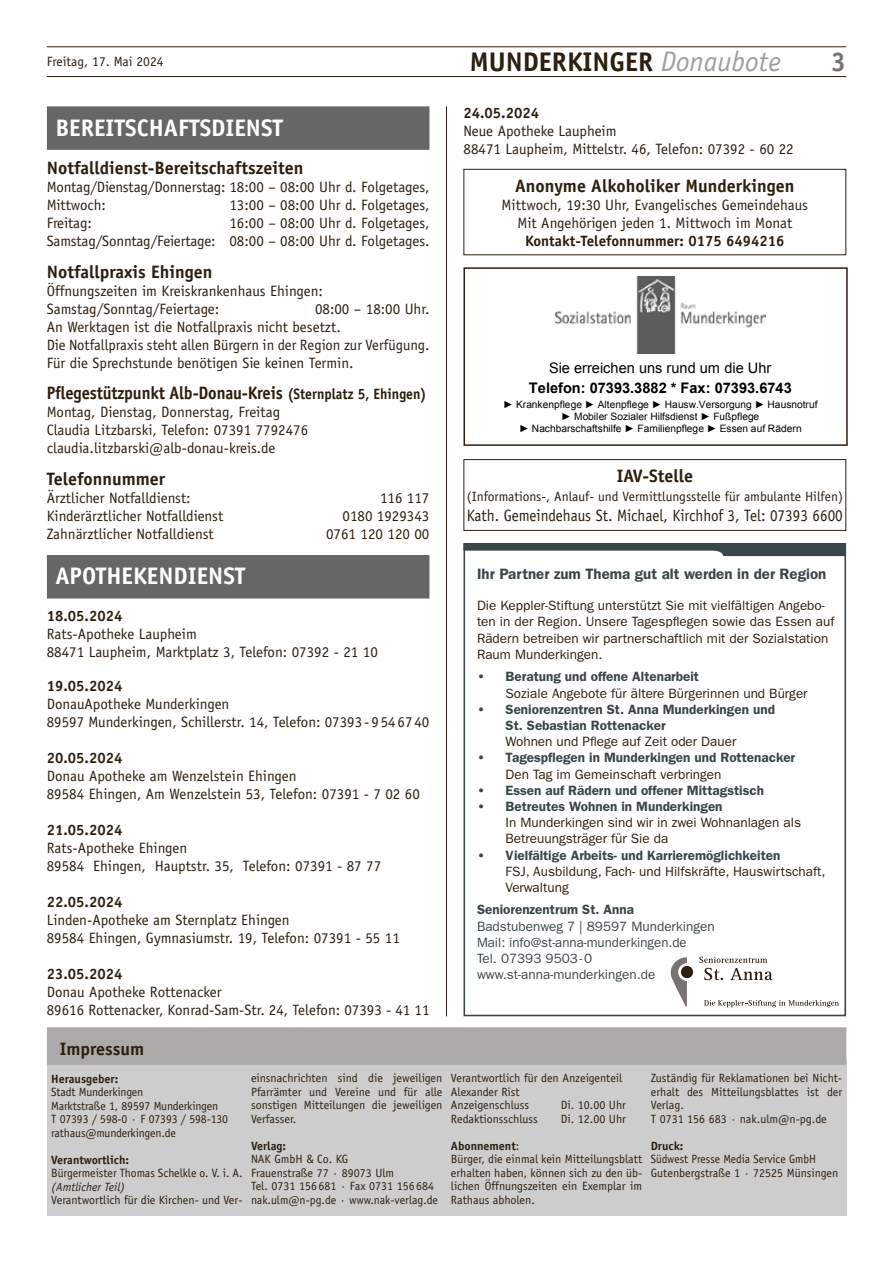
<style>
.page{position:relative;width:893px;height:1263px;background:#fff}
.page>*{position:absolute;margin:0;border:0;box-sizing:border-box;transform-origin:0 0}
.t1{font:700 27px "Officina Sans";color:#2d1f0f}
.t2{font:700 27px "Officina Sans";color:#787370}
.t3{font:700 24px "Officina Sans";color:#fff}
.t4{font:700 18px "Officina Sans";color:#2d1f0f}
.t5{font:700 18px "Officina Sans";color:#2d1f0f;scale:.92 1}
.t6{font:16.5px "Officina Sans";color:#2d1f0f;scale:.92 1}
.t7{font:15.15px "Franklin Gothic LT Pro Dm";color:#3b464a}
.t8{font:15px/18px "Officina Sans";color:#2d1f0f}
.t9{font:700 15px "Officina Sans";color:#2d1f0f}
.t10{font:700 14.55px "Arial";color:#000}
.t11{font:14.55px "Arial";color:#000}
.t12{font:13.5px/16.2px "ITC Franklin Gothic Std";color:#2d1f0f}
.t13{font:13.5px/16.2px "Franklin Gothic LT Pro Dm";color:#3b464a}
.t14{font:13.5px/16.2px "ITC Franklin Gothic Std";color:#3b464a}
.t15{font:13.5px "Officina Sans";color:#2d1f0f}
.t16{font:12px/13.5px "Officina Sans";color:#2d1f0f}
.t17{font:12px/13.5px "Officina Sans";color:#2d1f0f;scale:.95 1}
.t18{font:700 12px "Officina Sans";color:#2d1f0f}
.t19{font:italic 12px "Officina Sans";color:#2d1f0f}
.t20{font:10.2px/11.9px "Arial";color:#000;text-align:center}
.s1{font-weight:400;font-style:italic;font-size:28.35px;color:#a19f9d}
.s2{font-size:15px}
.s3{font-weight:700}
</style>
<div class="page">
<hr style="left:47px;top:76px;width:799px;height:1px;background:#2d1f0f">
<hr style="left:47px;top:47px;width:799px;height:1px;background:#2d1f0f">
<hr style="left:446px;top:106px;width:1px;height:910px;background:#2d1f0f">
<div style="left:463px;top:169px;width:383px;height:86px;border:1px solid #2d1f0f"></div>
<img style="left:555px;top:277px;width:211px;height:76px">
<div style="left:463px;top:267px;width:385px;height:179px;border:2px solid #2d1f0f"></div>
<div style="left:463px;top:459px;width:383px;height:72px;border:1px solid #2d1f0f"></div>
<div style="left:681px;top:966px;width:12px;height:12px;background:#2d1f0f;border-radius:50%"></div>
<svg style="left:671px;top:957px;width:16px;height:50px"></svg>
<svg style="left:699px;top:957px;width:74px;height:23px"></svg>
<svg style="left:704px;top:1000px;width:135px;height:7px"></svg>
<div style="left:463px;top:544px;width:383px;height:472px;border:2px solid #3b464a"></div>
<svg style="left:463px;top:544px;width:383px;height:12px"></svg>
<div style="left:47px;top:106px;width:382px;height:44px;background:#666"></div>
<div style="left:47px;top:555px;width:382px;height:43px;background:#666"></div>
<div style="left:47px;top:1060px;width:799px;height:156px;background:#cecdcd"></div>
<div style="left:47px;top:1027px;width:799px;height:38px;background:#acaaa9"></div>
<p class="t15" style="left:47px;top:53px;width:118px">Freitag, 17. Mai 2024</p>
<h1 class="t1" style="left:470px;top:45px;width:313px">MUNDERKINGER <span class="s1">Donaubote</span></h1>
<h1 class="t2" style="left:831px;top:45px;width:17px">3</h1>
<p class="t9" style="left:463px;top:104px;width:77px">24.05.2024</p>
<p class="t8" style="left:463px;top:122px;width:332px">Neue Apotheke Laupheim<br>88471 Laupheim, Mittelstr. 46, Telefon: 07392 - 60 22</p>
<p class="t4" style="left:515px;top:175px;width:281px">Anonyme Alkoholiker Munderkingen</p>
<p class="t8" style="left:502px;top:196px;width:308px;text-align:center">Mittwoch, 19:30 Uhr, Evangelisches Gemeindehaus<br>Mit Angehörigen jeden 1. Mittwoch im Monat</p>
<p class="t9" style="left:525px;top:232px;width:261px">Kontakt-Telefonnummer: 0175 6494216</p>
<h2 class="t3" style="left:55px;top:112px;width:229px">Bereitschaftsdienst</h2>
<p class="t4" style="left:47px;top:157px;width:258px">Notfalldienst-Bereitschaftszeiten</p>
<p class="t8" style="left:47px;top:178px;width:384px">Montag/Dienstag/Donnerstag: 18:00 – 08:00 Uhr d. Folgetages,<br>Mittwoch:</p>
<p class="t8" style="left:229px;top:196px;width:202px">13:00 – 08:00 Uhr d. Folgetages,</p>
<p class="t8" style="left:47px;top:214px;width:384px;text-align:right">16:00 – 08:00 Uhr d. Folgetages,<br>Samstag/Sonntag/Feiertage: 08:00 – 08:00 Uhr d. Folgetages.</p>
<p class="t4" style="left:47px;top:260px;width:167px">Notfallpraxis Ehingen</p>
<p class="t8" style="left:47px;top:281px;width:278px">Öffnungszeiten im Kreiskrankenhaus Ehingen:<br>Samstag/Sonntag/Feiertage:</p>
<p class="t8" style="left:47px;top:214px;width:47px">Freitag:</p>
<p class="t8" style="left:47px;top:299px;width:384px;text-indent:268px">08:00 – 18:00 Uhr.<br>An Werktagen ist die Notfallpraxis nicht besetzt.<br>Die Notfallpraxis steht allen Bürgern in der Region zur Verfügung.<br>Für die Sprechstunde benötigen Sie keinen Termin.</p>
<p class="t5" style="left:47px;top:382px;width:414px">Pflegestützpunkt Alb-Donau-Kreis <span class="s2">(Sternplatz 5, Ehingen)</span></p>
<p class="t8" style="left:47px;top:403px;width:263px">Montag, Dienstag, Donnerstag, Freitag<br>Claudia Litzbarski, Telefon: 07391 7792476 claudia.litzbarski@alb-donau-kreis.de</p>
<p class="t4" style="left:47px;top:467px;width:120px">Telefonnummer</p>
<p class="t8" style="left:47px;top:488px;width:145px">Ärztlicher Notfalldienst:</p>
<p class="t8" style="left:380px;top:488px;width:51px">116 117</p>
<p class="t8" style="left:47px;top:506px;width:178px">Kinderärztlicher Notfalldienst</p>
<p class="t8" style="left:343px;top:506px;width:88px">0180 1929343</p>
<p class="t8" style="left:47px;top:524px;width:169px">Zahnärztlicher Notfalldienst</p>
<p class="t8" style="left:326px;top:524px;width:105px">0761 120 120 00</p>
<h2 class="t3" style="left:55px;top:561px;width:192px">Apothekendienst</h2>
<p class="t9" style="left:47px;top:606px;width:77px">18.05.2024</p>
<p class="t8" style="left:47px;top:625px;width:333px">Rats-Apotheke Laupheim<br>88471 Laupheim, Marktplatz 3, Telefon: 07392 - 21 10</p>
<p class="t9" style="left:47px;top:677px;width:77px">19.05.2024</p>
<p class="t8" style="left:47px;top:695px;width:384px">DonauApotheke Munderkingen<br>89597 Munderkingen, Schillerstr. 14, Telefon: 07393-9546740</p>
<p class="t9" style="left:47px;top:749px;width:77px">20.05.2024</p>
<p class="t8" style="left:47px;top:767px;width:375px">Donau Apotheke am Wenzelstein Ehingen<br>89584 Ehingen, Am Wenzelstein 53, Telefon: 07391 - 7 02 60</p>
<p class="t9" style="left:47px;top:821px;width:77px">21.05.2024</p>
<p class="t8" style="left:47px;top:839px;width:336px">Rats-Apotheke Ehingen<br>89584 Ehingen, Hauptstr. 35, Telefon: 07391 - 87 77</p>
<p class="t9" style="left:47px;top:893px;width:77px">22.05.2024</p>
<p class="t8" style="left:47px;top:911px;width:355px">Linden-Apotheke am Sternplatz Ehingen<br>89584 Ehingen, Gymnasiumstr. 19, Telefon: 07391 - 55 11</p>
<p class="t9" style="left:47px;top:965px;width:77px">23.05.2024</p>
<p class="t8" style="left:47px;top:983px;width:384px">Donau Apotheke Rottenacker<br>89616 Rottenacker, Konrad-Sam-Str. 24, Telefon: 07393 - 41 11</p>
<p class="t11" style="left:549px;top:359px;width:224px">Sie erreichen uns rund um die Uhr</p>
<p class="t10" style="left:529px;top:379px;width:264px">Telefon: 07393.3882 * Fax: 07393.6743</p>
<p class="t20" style="left:503px;top:399px;width:316px">► Krankenpflege ► Altenpflege ► Hausw.Versorgung ► Hausnotruf ► Mobiler Sozialer Hilfsdienst ► Fußpflege<br>► Nachbarschaftshilfe ► Familienpflege ► Essen auf Rädern</p>
<p class="t4" style="left:617px;top:464px;width:78px">IAV-Stelle</p>
<p class="t15" style="left:467px;top:489px;width:378px">(Informations-, Anlauf- und Vermittlungsstelle für ambulante Hilfen)</p>
<p class="t6" style="left:467px;top:506px;width:410px">Kath. Gemeindehaus St. Michael, Kirchhof 3, Tel: 07393 6600</p>
<p class="t7" style="left:477px;top:565px;width:351px">Ihr Partner zum Thema gut alt werden in der Region</p>
<p class="t12" style="left:477px;top:598px;width:359px">Die Keppler-Stiftung unterstützt Sie mit vielfältigen Angebo&shy;ten in der Region. Unsere Tagespflegen sowie das Essen auf Rädern betreiben wir partnerschaftlich mit der Sozialstation Raum Munderkingen.</p>
<p class="t13" style="left:477px;top:669px;width:224px">• Beratung und offene Altenarbeit</p>
<p class="t12" style="left:506px;top:685px;width:304px">Soziale Angebote für ältere Bürgerinnen und Bürger</p>
<p class="t13" style="left:506px;top:701px;width:271px;text-indent:-29px">• Seniorenzentren St. Anna Munderkingen und<br>St. Sebastian Rottenacker</p>
<p class="t12" style="left:506px;top:733px;width:232px">Wohnen und Pflege auf Zeit oder Dauer</p>
<p class="t13" style="left:477px;top:750px;width:320px">• Tagespflegen in Munderkingen und Rottenacker</p>
<p class="t12" style="left:506px;top:766px;width:217px">Den Tag im Gemeinschaft verbringen</p>
<p class="t13" style="left:477px;top:782px;width:289px">• Essen auf Rädern und offener Mittagstisch</p>
<p class="t13" style="left:477px;top:798px;width:247px">• Betreutes Wohnen in Munderkingen</p>
<p class="t12" style="left:506px;top:814px;width:297px">In Munderkingen sind wir in zwei Wohnanlagen als<br>Betreuungsträger für Sie da</p>
<p class="t13" style="left:477px;top:847px;width:305px">• Vielfältige Arbeits- und Karrieremöglichkeiten</p>
<p class="t12" style="left:506px;top:863px;width:321px">FSJ, Ausbildung, Fach- und Hilfskräfte, Hauswirtschaft,<br>Verwaltung</p>
<p class="t13" style="left:477px;top:902px;width:159px">Seniorenzentrum St. Anna</p>
<p class="t14" style="left:477px;top:918px;width:239px">Badstubenweg 7 | 89597 Munderkingen<br>Mail: info@st-anna-munderkingen.de<br>Tel. 07393 9503-0 www.st-anna-munderkingen.de</p>
<p class="t4" style="left:60px;top:1037px;width:86px">Impressum</p>
<p class="t18" style="left:51px;top:1071px;width:69px">Herausgeber:</p>
<p class="t16" style="left:51px;top:1085px;width:178px">Stadt Munderkingen<br>Marktstraße 1, 89597 Munderkingen<br>T 07393 / 598-0 · F 07393 / 598-130 rathaus@munderkingen.de</p>
<p class="t18" style="left:51px;top:1152px;width:79px">Verantwortlich:</p>
<p class="t16" style="left:51px;top:1166px;width:193px">Bürgermeister Thomas Schelkle o. V. i. A.</p>
<p class="t19" style="left:51px;top:1180px;width:76px">(Amtlicher Teil)</p>
<p class="t16" style="left:51px;top:1193px;width:193px">Verantwortlich für die Kirchen- und Ver-</p>
<p class="t16" style="left:251px;top:1071px;width:193px;text-align:justify">einsnachrichten sind die jeweiligen Pfarrämter und Vereine und für alle sonstigen Mitteilungen die jeweiligen Verfasser.</p>
<p class="t18" style="left:251px;top:1138px;width:37px">Verlag:</p>
<p class="t16" style="left:251px;top:1152px;width:188px">NAK GmbH &amp; Co. KG<br>Frauenstraße 77 · 89073 Ulm<br>Tel. 0731 156 681 · Fax 0731 156684 nak.ulm@n-pg.de · www.nak-verlag.de</p>
<p class="t16" style="left:451px;top:1071px;width:173px">Verantwortlich für den Anzeigenteil<br>Alexander Rist<br>Anzeigenschluss</p>
<p class="t16" style="left:561px;top:1098px;width:67px">Di. 10.00 Uhr</p>
<p class="t16" style="left:451px;top:1112px;width:88px">Redaktionsschluss</p>
<p class="t16" style="left:561px;top:1112px;width:67px">Di. 12.00 Uhr</p>
<p class="t16" style="left:451px;top:1139px;width:193px"><span class="s3">Abonnement</span>:<br>Bürger, die einmal kein Mitteilungsblatt erhalten haben, können sich zu den üb&shy;lichen Öffnungszeiten ein Exemplar im<br>Rathaus abholen.</p>
<p class="t16" style="left:651px;top:1071px;width:193px">Zuständig für Reklamationen bei Nicht&shy;erhalt des Mitteilungsblattes ist der<br>Verlag.<br>T 0731 156 683 · nak.ulm@n-pg.de</p>
<p class="t18" style="left:651px;top:1138px;width:34px">Druck:</p>
<p class="t17" style="left:651px;top:1152px;width:199px">Südwest Presse Media Service GmbH<br>Gutenbergstraße 1 · 72525 Münsingen</p>
</div>
